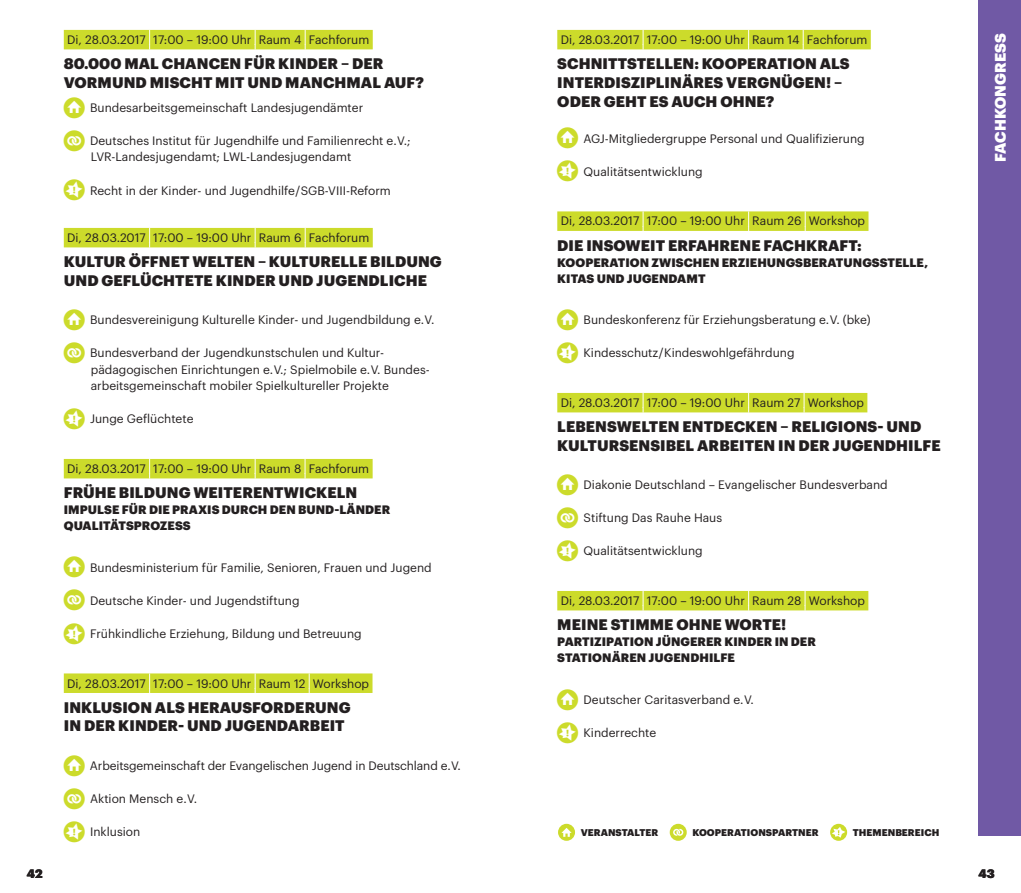
<style>
.page{position:relative;width:1021px;height:893px;background:#fff}
.page>*{position:absolute;margin:0;border:0;box-sizing:border-box;transform-origin:0 0}
.t1{font:900 15px/18.8px "Graphik";letter-spacing:.005em;color:#231f20}
.t2{font:900 15px "Graphik";color:#fff}
.t3{font:12px/16.5px "Graphik";color:#231f20}
.t4{font:900 12px/16px "Graphik";letter-spacing:.005em;color:#231f20}
.t5{font:900 9.6px "Graphik";letter-spacing:.005em;color:#231f20}
.s1{color:#ccdb2b}
</style>
<div class="page">
<div style="left:978px;top:0;width:42px;height:836px;background:#7059a5"></div>
<div style="left:558px;top:824px;width:17px;height:17px;background:#ccdb2b;border-radius:50%"></div>
<svg style="left:561px;top:828px;width:10px;height:9px"></svg>
<svg style="left:669px;top:824px;width:17px;height:17px"></svg>
<svg style="left:673px;top:829px;width:10px;height:7px"></svg>
<svg style="left:830px;top:824px;width:17px;height:17px"></svg>
<svg style="left:831px;top:827px;width:14px;height:11px"></svg>
<div style="left:557px;top:30px;width:313px;height:19px;background:#ccdb2b"></div>
<svg style="left:642px;top:30px;width:1px;height:20px"></svg>
<svg style="left:748px;top:30px;width:1px;height:20px"></svg>
<svg style="left:802px;top:30px;width:1px;height:20px"></svg>
<div style="left:557px;top:211px;width:311px;height:20px;background:#ccdb2b"></div>
<svg style="left:642px;top:211px;width:1px;height:20px"></svg>
<svg style="left:748px;top:211px;width:1px;height:20px"></svg>
<svg style="left:804px;top:211px;width:1px;height:20px"></svg>
<div style="left:557px;top:393px;width:310px;height:19px;background:#ccdb2b"></div>
<svg style="left:642px;top:393px;width:1px;height:20px"></svg>
<svg style="left:748px;top:393px;width:1px;height:20px"></svg>
<svg style="left:803px;top:393px;width:1px;height:20px"></svg>
<div style="left:557px;top:591px;width:311px;height:19px;background:#ccdb2b"></div>
<svg style="left:642px;top:591px;width:1px;height:20px"></svg>
<svg style="left:748px;top:591px;width:1px;height:20px"></svg>
<svg style="left:804px;top:591px;width:1px;height:20px"></svg>
<div style="left:64px;top:30px;width:309px;height:19px;background:#ccdb2b"></div>
<svg style="left:149px;top:30px;width:1px;height:20px"></svg>
<svg style="left:255px;top:30px;width:1px;height:20px"></svg>
<svg style="left:305px;top:30px;width:1px;height:20px"></svg>
<div style="left:64px;top:228px;width:309px;height:19px;background:#ccdb2b"></div>
<svg style="left:149px;top:228px;width:1px;height:20px"></svg>
<svg style="left:255px;top:228px;width:1px;height:20px"></svg>
<svg style="left:305px;top:228px;width:1px;height:20px"></svg>
<div style="left:64px;top:459px;width:308px;height:19px;background:#ccdb2b"></div>
<svg style="left:149px;top:459px;width:1px;height:20px"></svg>
<svg style="left:255px;top:459px;width:1px;height:20px"></svg>
<svg style="left:304px;top:459px;width:1px;height:20px"></svg>
<div style="left:64px;top:673px;width:308px;height:20px;background:#ccdb2b"></div>
<svg style="left:149px;top:673px;width:1px;height:20px"></svg>
<svg style="left:255px;top:673px;width:1px;height:20px"></svg>
<svg style="left:309px;top:673px;width:1px;height:20px"></svg>
<p class="t3" style="left:67px;top:30px;width:303px">Di, 28.03.2017 <sub>•</sub> 17:00 – 19:00 Uhr <sub>•</sub> Raum 4 <sub>•</sub> Fachforum</p>
<p class="t1" style="left:64px;top:53px;width:362px">80.000 MAL CHANCEN FÜR KINDER – DER<br>VORMUND MISCHT MIT UND MANCHMAL AUF?</p>
<p class="t3" style="left:90px;top:99px;width:275px">Bundesarbeitsgemeinschaft Landesjugendämter</p>
<p class="t3" style="left:90px;top:132px;width:322px;line-height:16px">Deutsches Institut für Jugendhilfe und Familienrecht e.V.;<br>LVR-Landesjugendamt; LWL-Landesjugendamt</p>
<p class="t3" style="left:64px;top:181px;width:328px"><span class="s1">✓</span> Recht in der Kinder- und Jugendhilfe/SGB-VIII-Reform</p>
<p class="t3" style="left:67px;top:228px;width:304px">Di, 28.03.2017 <sub>•</sub> 17:00 – 19:00 Uhr <sub>•</sub> Raum 6 <sub>•</sub> Fachforum</p>
<p class="t1" style="left:64px;top:251px;width:379px">KULTUR ÖFFNET WELTEN – KULTURELLE BILDUNG<br>UND GEFLÜCHTETE KINDER UND JUGENDLICHE</p>
<p class="t3" style="left:90px;top:311px;width:346px">Bundesvereinigung Kulturelle Kinder- und Jugendbildung e.V.</p>
<p class="t3" style="left:90px;top:344px;width:340px">Bundesverband der Jugendkunstschulen und Kultur&shy;pädagogischen Einrichtungen e.V.; Spielmobile e.V. Bundes&shy;arbeitsgemeinschaft mobiler Spielkultureller Projekte</p>
<p class="t3" style="left:64px;top:410px;width:131px"><span class="s1">✓</span> Junge Geflüchtete</p>
<p class="t3" style="left:67px;top:459px;width:303px">Di, 28.03.2017 <sub>•</sub> 17:00 – 19:00 Uhr <sub>•</sub> Raum 8 <sub>•</sub> Fachforum</p>
<p class="t1" style="left:64px;top:482px;width:295px">FRÜHE BILDUNG WEITERENTWICKELN</p>
<p class="t4" style="left:64px;top:501px;width:328px">IMPULSE FÜR DIE PRAXIS DURCH DEN BUND-LÄNDER<br>QUALITÄTSPROZESS</p>
<p class="t3" style="left:90px;top:558px;width:343px">Bundesministerium für Familie, Senioren, Frauen und Jugend</p>
<p class="t3" style="left:90px;top:591px;width:211px">Deutsche Kinder- und Jugendstiftung</p>
<p class="t3" style="left:64px;top:624px;width:299px"><span class="s1">✓</span> Frühkindliche Erziehung, Bildung und Betreuung</p>
<p class="t3" style="left:67px;top:674px;width:303px">Di, 28.03.2017 <sub>•</sub> 17:00 – 19:00 Uhr <sub>•</sub> Raum 12 <sub>•</sub> Workshop</p>
<p class="t1" style="left:64px;top:696px;width:288px">INKLUSION ALS HERAUSFORDERUNG<br>IN DER KINDER- UND JUGENDARBEIT</p>
<p class="t3" style="left:90px;top:756px;width:372px">Arbeitsgemeinschaft der Evangelischen Jugend in Deutschland e.V.</p>
<p class="t3" style="left:90px;top:789px;width:108px">Aktion Mensch e.V.</p>
<p class="t3" style="left:64px;top:822px;width:78px"><span class="s1">✓</span> Inklusion</p>
<p class="t3" style="left:560px;top:30px;width:308px">Di, 28.03.2017 <sub>•</sub> 17:00 – 19:00 Uhr <sub>•</sub> Raum 14 <sub>•</sub> Fachforum</p>
<p class="t1" style="left:557px;top:53px;width:294px">SCHNITTSTELLEN: KOOPERATION ALS<br>INTERDISZIPLINÄRES VERGNÜGEN! –<br>ODER GEHT ES AUCH OHNE?</p>
<p class="t3" style="left:583px;top:129px;width:283px">AGJ-Mitgliedergruppe Personal und Qualifizierung</p>
<p class="t3" style="left:557px;top:162px;width:147px"><span class="s1">✓</span> Qualitätsentwicklung</p>
<p class="t3" style="left:560px;top:212px;width:306px">Di, 28.03.2017 <sub>•</sub> 17:00 – 19:00 Uhr <sub>•</sub> Raum 26 <sub>•</sub> Workshop</p>
<p class="t1" style="left:557px;top:234px;width:306px">DIE INSOWEIT ERFAHRENE FACHKRAFT:</p>
<p class="t4" style="left:557px;top:253px;width:372px">KOOPERATION ZWISCHEN ERZIEHUNGSBERATUNGSSTELLE,<br>KITAS UND JUGENDAMT</p>
<p class="t3" style="left:583px;top:311px;width:289px">Bundeskonferenz für Erziehungsberatung e.V. (bke)</p>
<p class="t3" style="left:557px;top:344px;width:239px"><span class="s1">✓</span> Kindesschutz/Kindeswohlgefährdung</p>
<p class="t3" style="left:560px;top:393px;width:305px">Di, 28.03.2017 <sub>•</sub> 17:00 – 19:00 Uhr <sub>•</sub> Raum 27 <sub>•</sub> Workshop</p>
<p class="t1" style="left:557px;top:416px;width:385px">LEBENSWELTEN ENTDECKEN – RELIGIONS- UND<br>KULTURSENSIBEL ARBEITEN IN DER JUGENDHILFE</p>
<p class="t3" style="left:583px;top:476px;width:306px">Diakonie Deutschland – Evangelischer Bundesverband</p>
<p class="t3" style="left:583px;top:509px;width:140px">Stiftung Das Rauhe Haus</p>
<p class="t3" style="left:557px;top:542px;width:147px"><span class="s1">✓</span> Qualitätsentwicklung</p>
<p class="t3" style="left:560px;top:591px;width:306px">Di, 28.03.2017 <sub>•</sub> 17:00 – 19:00 Uhr <sub>•</sub> Raum 28 <sub>•</sub> Workshop</p>
<p class="t1" style="left:557px;top:614px;width:230px">MEINE STIMME OHNE WORTE!</p>
<p class="t4" style="left:557px;top:633px;width:260px">PARTIZIPATION JÜNGERER KINDER IN DER<br>STATIONÄREN JUGENDHILFE</p>
<p class="t3" style="left:583px;top:690px;width:172px">Deutscher Caritasverband e.V.</p>
<p class="t3" style="left:557px;top:723px;width:100px"><span class="s1">✓</span> Kinderrechte</p>
<p class="t5" style="left:580px;top:825px;width:79px">VERANSTALTER</p>
<p class="t5" style="left:692px;top:825px;width:128px">KOOPERATIONSPARTNER</p>
<p class="t5" style="left:852px;top:825px;width:88px">THEMENBEREICH</p>
<p class="t2" style="left:988px;top:162px;width:21px;rotate:-90deg">Fachkongress</p>
<p class="t4" style="left:27px;top:864px;width:17px">42</p>
<p class="t4" style="left:978px;top:864px;width:18px">43</p>
</div>
